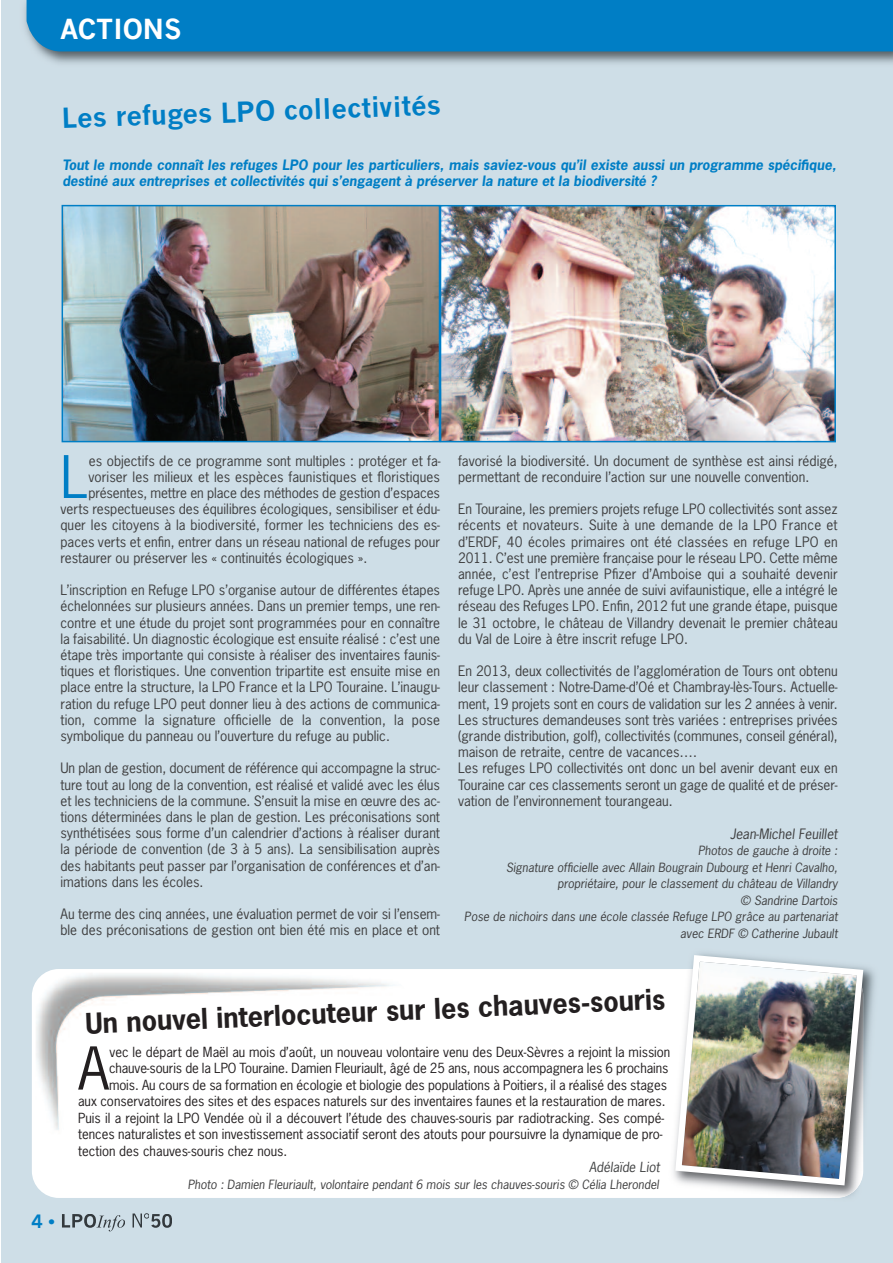
<style>
.page{position:relative;width:893px;height:1263px;background:#fff}
.page>*{position:absolute;margin:0;border:0;box-sizing:border-box;transform-origin:0 0}
.t1{font:55.5px "News Gothic Std";color:#231f20}
.t2{font:55.05px "News Gothic Std";color:#007ec5}
.t3{font:700 27px "News Gothic Std";color:#231f20}
.t4{font:700 27px "News Gothic";color:#007ec5}
.t5{font:700 27px "News Gothic";color:#fff}
.t6{font:700 18px "News Gothic";color:#007ec5}
.t7{font:13.5px/16.2px "News Gothic Std";color:#3e3e3f;text-align:justify}
.t8{font:italic 700 13.5px/16.2px "News Gothic Std";color:#007ec5}
.t9{font:italic 13.5px "News Gothic Std";color:#3e3e3f}
.t10{font:13.2px "News Gothic Std";color:#231f20}
.t11{font:italic 13.2px "News Gothic Std";color:#414243}
.t12{font:italic 12px/16.5px "News Gothic Std";color:#3e3e3f;text-align:right}
</style>
<div class="page">
<div style="left:2px;top:0;width:891px;height:1263px;background:#cedee7"></div>
<svg style="left:62px;top:1214px;width:63px;height:17px"></svg>
<svg style="left:133px;top:1213px;width:39px;height:15px"></svg>
<img style="left:24px;top:0;width:869px;height:64px">
<div style="left:27px;top:0;width:866px;height:51px;background:#007ec5"></div>
<img style="left:65px;top:208px;width:372px;height:231px">
<div style="left:62px;top:205px;width:378px;height:237px;border:2px solid #007ec5"></div>
<img style="left:443px;top:208px;width:390px;height:231px">
<div style="left:440px;top:205px;width:396px;height:237px;border:2px solid #007ec5"></div>
<div style="left:32px;top:969px;width:831px;height:229px;background:#fff;border-radius:27px"></div>
<img style="left:36px;top:972px;width:376px;height:169px;border-radius:38px">
<img style="left:836px;top:1189px;width:20px;height:9px">
<img style="left:673px;top:953px;width:193px;height:236px">
<h3 class="t5" style="left:60px;top:12px;width:123px">ACTIONS</h3>
<h3 class="t4" style="left:61px;top:102px;width:381px;rotate:-2deg">Les refuges LPO collectivités</h3>
<p class="t8" style="left:62px;top:157px;width:775px">Tout le monde connaît les refuges LPO pour les particuliers, mais saviez-vous qu’il existe aussi un programme spécifique, destiné aux entreprises et collectivités qui s’engagent à préserver la nature et la biodiversité ?</p>
<h2 class="t2" style="left:60px;top:447px;width:29px">L</h2>
<p class="t7" style="left:89px;top:453px;width:353px">es objectifs de ce programme sont multiples : protéger et fa-</p>
<p class="t7" style="left:88px;top:469px;width:353px">voriser les milieux et les espèces faunistiques et floristiques</p>
<p class="t7" style="left:88px;top:485px;width:353px">présentes, mettre en place des méthodes de gestion d’espaces</p>
<p class="t7" style="left:60px;top:501px;width:381px">verts respectueuses des équilibres écologiques, sensibiliser et édu-</p>
<p class="t7" style="left:60px;top:518px;width:381px">quer les citoyens à la biodiversité, former les techniciens des es-</p>
<p class="t7" style="left:60px;top:534px;width:381px">paces verts et enfin, entrer dans un réseau national de refuges pour</p>
<p class="t7" style="left:60px;top:550px;width:309px">restaurer ou préserver les « continuités écologiques ».</p>
<p class="t7" style="left:60px;top:582px;width:381px">L’inscription en Refuge LPO s’organise autour de différentes étapes échelonnées sur plusieurs années. Dans un premier temps, une ren&shy;contre et une étude du projet sont programmées pour en connaître la faisabilité. Un diagnostic écologique est ensuite réalisé : c’est une étape très importante qui consiste à réaliser des inventaires faunis&shy;tiques et floristiques. Une convention tripartite est ensuite mise en place entre la structure, la LPO France et la LPO Touraine. L’inaugu&shy;ration du refuge LPO peut donner lieu à des actions de communica&shy;tion, comme la signature officielle de la convention, la pose symbolique du panneau ou l’ouverture du refuge au public.</p>
<p class="t7" style="left:60px;top:761px;width:381px">Un plan de gestion, document de référence qui accompagne la struc&shy;ture tout au long de la convention, est réalisé et validé avec les élus et les techniciens de la commune. S’ensuit la mise en œuvre des ac&shy;tions déterminées dans le plan de gestion. Les préconisations sont synthétisées sous forme d’un calendrier d’actions à réaliser durant la période de convention (de 3 à 5 ans). La sensibilisation auprès des habitants peut passer par l’organisation de conférences et d’an&shy;imations dans les écoles.</p>
<p class="t7" style="left:60px;top:906px;width:381px">Au terme des cinq années, une évaluation permet de voir si l’ensem&shy;ble des préconisations de gestion ont bien été mis en place et ont</p>
<p class="t7" style="left:458px;top:453px;width:381px">favorisé la biodiversité. Un document de synthèse est ainsi rédigé, permettant de reconduire l’action sur une nouvelle convention.</p>
<p class="t7" style="left:458px;top:501px;width:381px">En Touraine, les premiers projets refuge LPO collectivités sont assez récents et novateurs. Suite à une demande de la LPO France et d’ERDF, 40 écoles primaires ont été classées en refuge LPO en 2011. C’est une première française pour le réseau LPO. Cette même année, c’est l’entreprise Pfizer d’Amboise qui a souhaité devenir refuge LPO. Après une année de suivi avifaunistique, elle a intégré le réseau des Refuges LPO. Enfin, 2012 fut une grande étape, puisque le 31 octobre, le château de Villandry devenait le premier château du Val de Loire à être inscrit refuge LPO.</p>
<p class="t7" style="left:458px;top:663px;width:381px;text-align:left">En 2013, deux collectivités de l’agglomération de Tours ont obtenu leur classement : Notre-Dame-d’Oé et Chambray-lès-Tours. Actuelle&shy;ment, 19 projets sont en cours de validation sur les 2 années à venir.<br>Les structures demandeuses sont très variées : entreprises privées (grande distribution, golf), collectivités (communes, conseil général), maison de retraite, centre de vacances….<br>Les refuges LPO collectivités ont donc un bel avenir devant eux en Touraine car ces classements seront un gage de qualité et de préser&shy;vation de l’environnement tourangeau.</p>
<p class="t9" style="left:730px;top:826px;width:109px">Jean-Michel Feuillet</p>
<p class="t12" style="left:464px;top:843px;width:375px">Photos de gauche à droite :<br>Signature officielle avec Allain Bougrain Dubourg et Henri Cavalho, propriétaire, pour le classement du château de Villandry<br>© Sandrine Dartois<br>Pose de nichoirs dans une école classée Refuge LPO grâce au partenariat avec ERDF © Catherine Jubault</p>
<h3 class="t6" style="left:32px;top:1210px;width:25px">4 •</h3>
<h3 class="t3" style="left:85px;top:1006px;width:582px;rotate:-2deg">Un nouvel interlocuteur sur les chauves-souris</h3>
<h1 class="t1" style="left:78px;top:1038px;width:33px">A</h1>
<p class="t10" style="left:110px;top:1044px;width:562px">vec le départ de Maël au mois d’août, un nouveau volontaire venu des Deux-Sèvres a rejoint la mission</p>
<p class="t10" style="left:109px;top:1061px;width:561px">chauve-souris de la LPO Touraine. Damien Fleuriault, âgé de 25 ans, nous accompagnera les 6 prochains</p>
<p class="t10" style="left:109px;top:1077px;width:559px">mois. Au cours de sa formation en écologie et biologie des populations à Poitiers, il a réalisé des stages</p>
<p class="t10" style="left:78px;top:1094px;width:589px">aux conservatoires des sites et des espaces naturels sur des inventaires faunes et la restauration de mares.</p>
<p class="t10" style="left:78px;top:1110px;width:587px">Puis il a rejoint la LPO Vendée où il a découvert l’étude des chauves-souris par radiotracking. Ses compé-</p>
<p class="t10" style="left:78px;top:1127px;width:586px">tences naturalistes et son investissement associatif seront des atouts pour poursuivre la dynamique de pro-</p>
<p class="t10" style="left:78px;top:1143px;width:211px">tection des chauves-souris chez nous.</p>
<p class="t11" style="left:589px;top:1160px;width:72px">Adélaïde Liot</p>
<p class="t12" style="left:188px;top:1176px;width:473px">Photo : Damien Fleuriault, volontaire pendant 6 mois sur les chauves-souris © Célia Lherondel</p>
</div>
